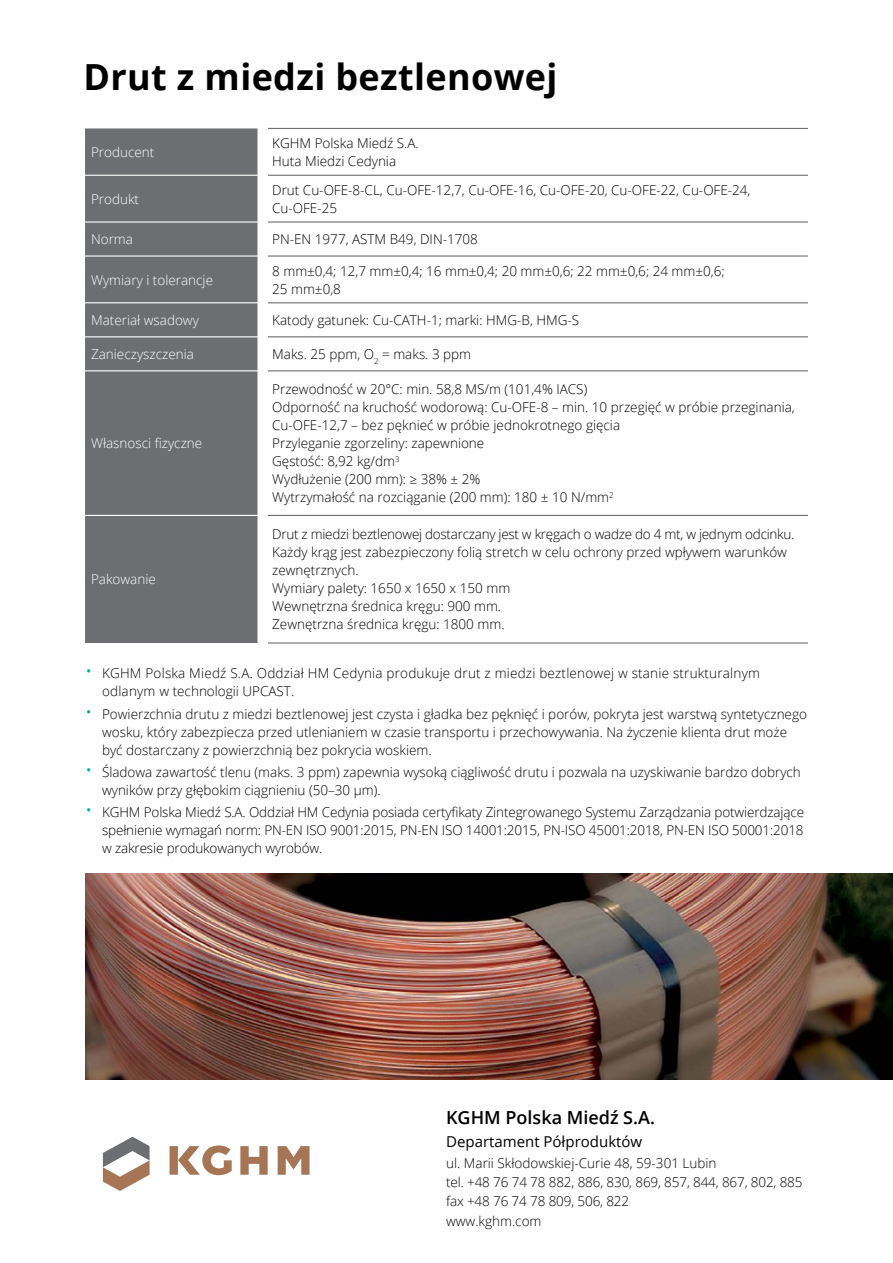
<style>
.page{position:relative;width:893px;height:1263px;background:#fff}
.page>*{position:absolute;margin:0;border:0;box-sizing:border-box;transform-origin:0 0}
.t1{font:700 36px "Open Sans";letter-spacing:.01em;color:#000}
.t2{font:600 18px "Open Sans";color:#000}
.t3{font:15px "Open Sans";color:#000}
.t4{font:300 13.5px/18px "Open Sans";color:#000}
.t5{font:300 13.5px "Open Sans";color:#fff}
.s1{font-size:19.5px;color:#00ae8e}
</style>
<div class="page">
<img style="left:85px;top:873px;width:808px;height:206px">
<div style="left:85px;top:128px;width:172px;height:515px;background:#6d6e71"></div>
<hr style="left:266px;top:128px;width:542px;height:1px;background:#6d6e71">
<hr style="left:266px;top:175px;width:542px;height:1px;background:#6d6e71">
<hr style="left:266px;top:221px;width:542px;height:2px;background:#6d6e71">
<hr style="left:266px;top:255px;width:542px;height:2px;background:#6d6e71">
<hr style="left:266px;top:302px;width:542px;height:1px;background:#6d6e71">
<hr style="left:266px;top:336px;width:542px;height:1px;background:#6d6e71">
<hr style="left:266px;top:370px;width:542px;height:1px;background:#6d6e71">
<hr style="left:266px;top:515px;width:542px;height:1px;background:#6d6e71">
<hr style="left:266px;top:642px;width:542px;height:2px;background:#6d6e71">
<hr style="left:85px;top:175px;width:181px;height:1px;background:#fff">
<hr style="left:85px;top:221px;width:181px;height:2px;background:#fff">
<hr style="left:85px;top:255px;width:181px;height:2px;background:#fff">
<hr style="left:85px;top:302px;width:181px;height:1px;background:#fff">
<hr style="left:85px;top:336px;width:181px;height:1px;background:#fff">
<hr style="left:85px;top:370px;width:181px;height:1px;background:#fff">
<hr style="left:85px;top:515px;width:181px;height:1px;background:#fff">
<div style="left:257px;top:119px;width:11px;height:533px;background:#fff"></div>
<svg style="left:103px;top:1137px;width:47px;height:54px"></svg>
<svg style="left:170px;top:1145px;width:140px;height:30px"></svg>
<h1 class="t1" style="left:84px;top:52px;width:476px">Drut z miedzi beztlenowej</h1>
<p class="t5" style="left:91px;top:143px;width:65px">Producent</p>
<p class="t4" style="left:272px;top:134px;width:148px">KGHM Polska Miedź S.A.<br>Huta Miedzi Cedynia</p>
<p class="t5" style="left:91px;top:190px;width:50px">Produkt</p>
<p class="t4" style="left:272px;top:181px;width:480px">Drut Cu-OFE-8-CL, Cu-OFE-12,7, Cu-OFE-16, Cu-OFE-20, Cu-OFE-22, Cu-OFE-24,<br>Cu-OFE-25</p>
<p class="t5" style="left:91px;top:230px;width:43px">Norma</p>
<p class="t4" style="left:272px;top:230px;width:207px">PN-EN 1977, ASTM B49, DIN-1708</p>
<p class="t5" style="left:91px;top:270px;width:124px">Wymiary i tolerancje</p>
<p class="t4" style="left:272px;top:261px;width:454px">8 mm±0,4; 12,7 mm±0,4; 16 mm±0,4; 20 mm±0,6; 22 mm±0,6; 24 mm±0,6;<br>25 mm±0,8</p>
<p class="t5" style="left:91px;top:311px;width:109px">Materiał wsadowy</p>
<p class="t4" style="left:272px;top:311px;width:309px">Katody gatunek: Cu-CATH-1; marki: HMG-B, HMG-S</p>
<p class="t5" style="left:91px;top:345px;width:104px">Zanieczyszczenia</p>
<p class="t4" style="left:272px;top:345px;width:201px">Maks. 25 ppm, O<sub>2</sub> = maks. 3 ppm</p>
<p class="t5" style="left:91px;top:434px;width:113px">Własnosci fizyczne</p>
<p class="t4" style="left:272px;top:380px;width:524px">Przewodność w 20°C: min. 58,8 MS/m (101,4% IACS)<br>Odporność na kruchość wodorową: Cu-OFE-8 – min. 10 przegięć w próbie przeginania, Cu-OFE-12,7 – bez pęknieć w próbie jednokrotnego gięcia<br>Przyleganie zgorzeliny: zapewnione<br>Gęstość: 8,92 kg/dm<sup>3<br></sup>Wydłużenie (200 mm): ≥ 38% ± 2%<br>Wytrzymałość na rozciąganie (200 mm): 180 ± 10 N/mm<sup>2</sup></p>
<p class="t4" style="left:272px;top:525px;width:524px">Drut z miedzi beztlenowej dostarczany jest w kręgach o wadze do 4 mt, w jednym odcinku.<br>Każdy krąg jest zabezpieczony folią stretch w celu ochrony przed wpływem warunków zewnętrznych.<br>Wymiary palety: 1650 x 1650 x 150 mm<br>Wewnętrzna średnica kręgu: 900 mm.<br>Zewnętrzna średnica kręgu: 1800 mm.</p>
<p class="t4" style="left:102px;top:664px;width:659px;text-indent:-17px"><span class="s1">•</span> KGHM Polska Miedź S.A. Oddział HM Cedynia produkuje drut z miedzi beztlenowej w stanie strukturalnym odlanym w technologii UPCAST.</p>
<p class="t4" style="left:102px;top:704px;width:706px;text-indent:-17px"><span class="s1">•</span> Powierzchnia drutu z miedzi beztlenowej jest czysta i gładka bez pęknięć i porów, pokryta jest warstwą syntetycznego wosku, który zabezpiecza przed utlenianiem w czasie transportu i przechowywania. Na życzenie klienta drut może być dostarczany z powierzchnią bez pokrycia woskiem.</p>
<p class="t4" style="left:102px;top:763px;width:700px;text-indent:-17px"><span class="s1">•</span> Śladowa zawartość tlenu (maks. 3 ppm) zapewnia wysoką ciągliwość drutu i pozwala na uzyskiwanie bardzo dobrych wyników przy głębokim ciągnieniu (50–30 μm).</p>
<p class="t4" style="left:102px;top:803px;width:703px;text-align:justify;text-indent:-17px"><span class="s1">•</span> KGHM Polska Miedź S.A. Oddział HM Cedynia posiada certyfikaty Zintegrowanego Systemu Zarządzania potwierdzające spełnienie wymagań norm: PN-EN ISO 9001:2015, PN-EN ISO 14001:2015, PN-ISO 45001:2018, PN-EN ISO 50001:2018 w zakresie produkowanych wyrobów.</p>
<p class="t5" style="left:91px;top:570px;width:66px">Pakowanie</p>
<h2 class="t2" style="left:446px;top:1104px;width:210px">KGHM Polska Miedź S.A.</h2>
<p class="t3" style="left:446px;top:1131px;width:198px">Departament Półproduktów</p>
<p class="t4" style="left:446px;top:1153px;width:358px;line-height:19.2px">ul. Marii Skłodowskiej-Curie 48, 59-301 Lubin<br>tel. +48 76 74 78 882, 886, 830, 869, 857, 844, 867, 802, 885 fax +48 76 74 78 809, 506, 822<br>www.kghm.com</p>
</div>
